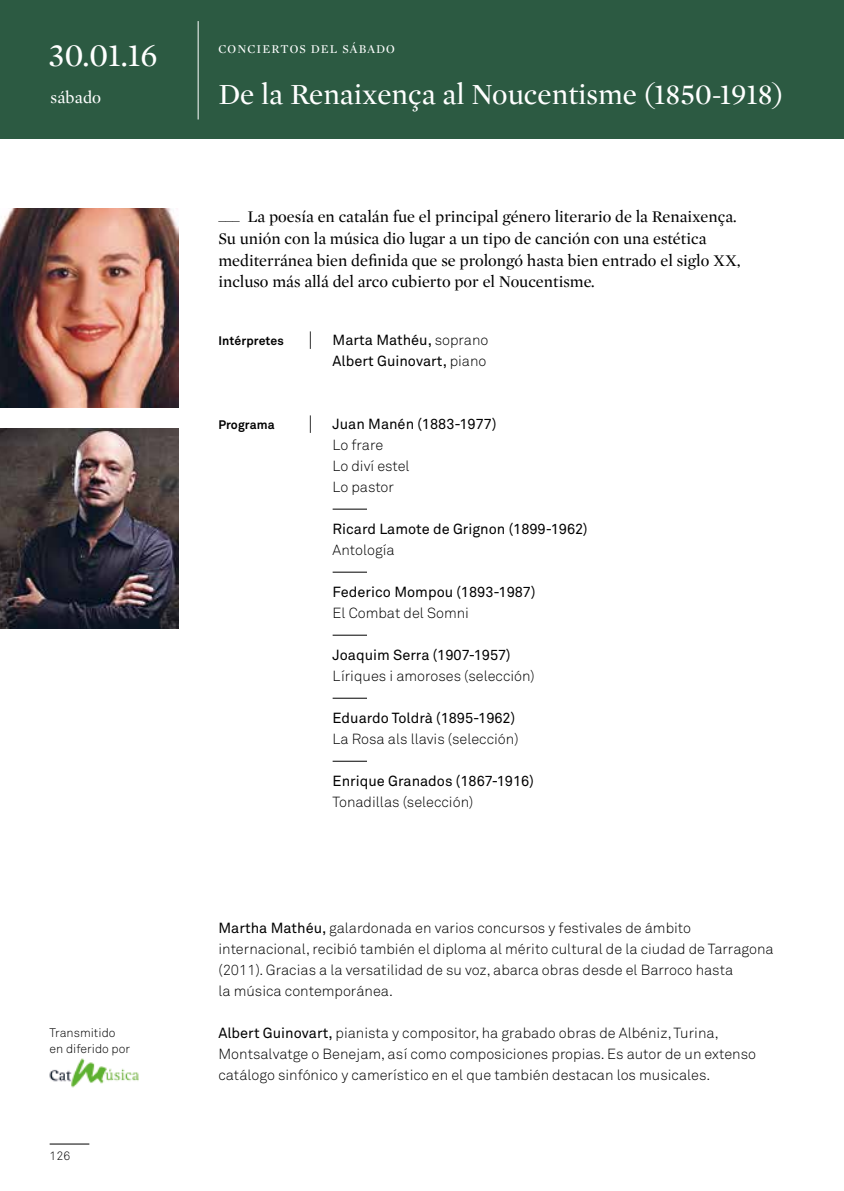
<style>
.page{position:relative;width:844px;height:1191px;background:#fff}
.page>*{position:absolute;margin:0;border:0;box-sizing:border-box;transform-origin:0 0}
.t1{font:33.25px "Mercury Display";color:#fff}
.t2{font:29.75px "Mercury Display";color:#fff}
.t3{font:17.15px "Mercury Display";color:#fff}
.t4{font:16.62px/21.9px "Mercury Display";color:#000}
.t5{font:300 14.53px/21px "Akkurat";color:#000}
.t6{font:14.53px/21px "Akkurat";color:#000;text-align:right}
.t7{font:300 12.25px/15.8px "Akkurat";color:#000}
.t8{font:12.25px "Mercury Display";letter-spacing:.09em;color:#fff}
.t9{font:700 12.25px "Akkurat";letter-spacing:.01em;color:#000}
.t10{font:300 12.08px "Akkurat";color:#000}
.s1{font-weight:700;font-size:12.25px}
.s2{font-family:"Chronicle Text G1";font-size:19.25px}
.s3{font-weight:300}
.s4{font-family:"Chronicle Text G1";font-weight:400;font-size:19.25px}
.s5{font-weight:400}
</style>
<div class="page">
<hr style="left:50px;top:1143px;width:39px;height:1px;background:#000">
<hr style="left:843px;top:0;width:1px;height:139px;background:#2c5a42">
<div style="left:0;top:0;width:843px;height:139px;background:#2c5a42"></div>
<hr style="left:332px;top:509px;width:35px;height:1px;background:#000">
<hr style="left:332px;top:572px;width:35px;height:1px;background:#000">
<hr style="left:332px;top:635px;width:35px;height:1px;background:#000">
<hr style="left:332px;top:698px;width:35px;height:1px;background:#000">
<hr style="left:332px;top:761px;width:35px;height:1px;background:#000">
<img style="left:50px;top:1058px;width:88px;height:30px">
<img style="left:0;top:208px;width:179px;height:200px">
<img style="left:0;top:429px;width:179px;height:199px">
<hr style="left:198px;top:21px;width:1px;height:98px;background:#fff">
<h1 class="t1" style="left:49px;top:32px;width:111px">30.01.16</h1>
<p class="t3" style="left:50px;top:86px;width:52px">sábado</p>
<p class="t7" style="left:50px;top:1025px;width:82px">Transmitido en diferido por</p>
<p class="t10" style="left:50px;top:1148px;width:22px">126</p>
<p class="t8" style="left:218px;top:41px;width:178px">CONCIERTOS DEL SÁBADO</p>
<h2 class="t2" style="left:218px;top:73px;width:565px">De la Renaixença al Noucentisme (1850-1918)</h2>
<p class="t4" style="left:218px;top:205px;width:523px">___ La poesía en catalán fue el principal género literario de la Renaixença.<br>Su unión con la música dio lugar a un tipo de canción con una estética mediterránea bien definida que se prolongó hasta bien entrado el siglo XX, incluso más allá del arco cubierto por el Noucentisme.</p>
<p class="t6" style="left:218px;top:330px;width:271px"><span class="s1">Intérpretes</span> <span class="s2">|</span> Marta Mathéu, <span class="s3">soprano<br></span>Albert Guinovart, <span class="s3">piano</span></p>
<p class="t9" style="left:218px;top:417px;width:58px">Programa</p>
<p class="t5" style="left:332px;top:413px;width:165px;text-indent:-25px"><span class="s4">|</span> <span class="s5">Juan Manén (1883-1977)<br></span>Lo frare<br>Lo diví estel<br>Lo pastor</p>
<p class="t6" style="left:332px;top:519px;width:256px">Ricard Lamote de Grignon (1899-1962)</p>
<p class="t5" style="left:332px;top:539px;width:64px">Antología</p>
<p class="t6" style="left:332px;top:582px;width:204px">Federico Mompou (1893-1987)</p>
<p class="t5" style="left:332px;top:602px;width:138px">El Combat del Somni</p>
<p class="t6" style="left:332px;top:645px;width:179px">Joaquim Serra (1907-1957)</p>
<p class="t5" style="left:332px;top:666px;width:204px">Líriques i amoroses (selección)</p>
<p class="t6" style="left:332px;top:708px;width:184px">Eduardo Toldrà (1895-1962)</p>
<p class="t5" style="left:332px;top:729px;width:187px">La Rosa als llavis (selección)</p>
<p class="t6" style="left:332px;top:771px;width:203px">Enrique Granados (1867-1916)</p>
<p class="t5" style="left:332px;top:792px;width:142px">Tonadillas (selección)</p>
<p class="t5" style="left:218px;top:918px;width:556px"><span class="s5">Martha Mathéu,</span> galardonada en varios concursos y festivales de ámbito internacional, recibió también el diploma al mérito cultural de la ciudad de Tarragona (2011). Gracias a la versatilidad de su voz, abarca obras desde el Barroco hasta<br>la música contemporánea.</p>
<p class="t5" style="left:218px;top:1022px;width:539px"><span class="s5">Albert Guinovart,</span> pianista y compositor, ha grabado obras de Albéniz, Turina,<br>Montsalvatge o Benejam, así como composiciones propias. Es autor de un extenso catálogo sinfónico y camerístico en el que también destacan los musicales.</p>
</div>
